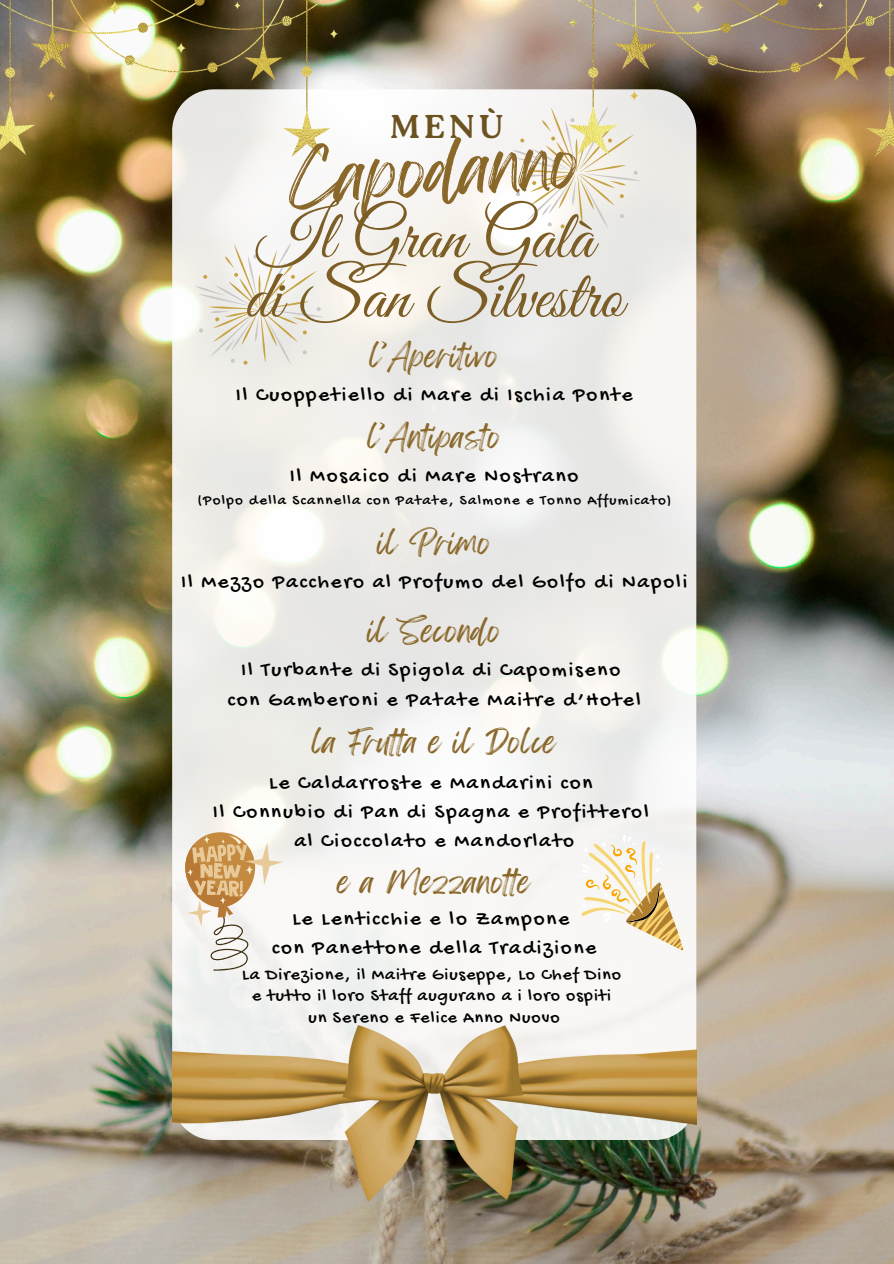
<style>
.page{position:relative;width:894px;height:1264px;background:#fff}
.page>*{position:absolute;margin:0;border:0;box-sizing:border-box;transform-origin:0 0}
.t1{font:68.7px/59.7px "Great Vibes";color:#7c5d26}
.t2{font:62.85px "Feeling Passionate";color:#8a682a}
.t3{font:700 33px "Roca Two";color:#6c5221}
.t4{font:27.45px "Feeling Passionate";letter-spacing:.02em;color:#8a682a}
.t5{font:21px/29.2px "Gochi Hand";letter-spacing:.09em;color:#000;text-align:center}
.t6{font:17.7px/21.3px "Gochi Hand";letter-spacing:.06em;color:#000;text-align:center}
.t7{font:15px "Gochi Hand";letter-spacing:.09em;color:#000}
</style>
<div class="page">
<img style="left:0;top:0;width:893px;height:1263px">
<svg style="left:172px;top:89px;width:524px;height:936px;fill:#f2f0ed"></svg>
<svg style="left:512px;top:107px;width:128px;height:121px"></svg>
<svg style="left:196px;top:243px;width:128px;height:122px"></svg>
<img style="left:172px;top:1025px;width:524px;height:176px">
<img style="left:557px;top:0;width:336px;height:157px">
<img style="left:0;top:0;width:340px;height:157px">
<svg style="left:185px;top:832px;width:98px;height:138px"></svg>
<svg style="left:576px;top:834px;width:107px;height:116px"></svg>
<p class="t3" style="left:390px;top:107px;width:115px">MENÙ</p>
<p class="t2" style="left:286px;top:127px;width:293px;rotate:-3deg">Capodanno</p>
<h3 class="t1" style="left:245px;top:212px;width:379px">Il Gran Galà di San Silvestro</h3>
<h4 class="t4" style="left:370px;top:333px;width:129px">l’Aperitivo</h4>
<h3 class="t5" style="left:236px;top:381px;width:398px">Il Cuoppetiello di Mare di Ischia Ponte</h3>
<p class="t4" style="left:368px;top:415px;width:134px">l’Antipasto</p>
<p class="t5" style="left:290px;top:463px;width:290px">Il Mosaico di Mare Nostrano</p>
<p class="t7" style="left:197px;top:492px;width:475px">(Polpo della Scannella con Patate, Salmone e Tonno Affumicato)</p>
<h3 class="t4" style="left:378px;top:520px;width:114px">il Primo</h3>
<p class="t5" style="left:181px;top:569px;width:507px">Il Mezzo Pacchero al Profumo del Golfo di Napoli</p>
<h4 class="t4" style="left:368px;top:608px;width:134px">il Secondo</h4>
<h2 class="t5" style="left:228px;top:657px;width:414px">Il Turbante di Spigola di Capomiseno con Gamberoni e Patate Maitre d’Hotel</h2>
<h3 class="t4" style="left:312px;top:719px;width:245px">la Frutta e il Dolce</h3>
<h1 class="t5" style="left:213px;top:769px;width:437px">Le Caldarroste e Mandarini con<br>Il Connubio di Pan di Spagna e Profitterol al Cioccolato e Mandorlato</h1>
<h3 class="t4" style="left:338px;top:860px;width:193px">e a Mezzanotte</h3>
<h4 class="t5" style="left:272px;top:905px;width:326px">Le Lenticchie e lo Zampone<br>con Panettone della Tradizione</h4>
<h4 class="t6" style="left:242px;top:965px;width:380px">La Direzione, il Maitre Giuseppe, Lo Chef Dino e tutto il loro Staff augurano a i loro ospiti</h4>
<p class="t6" style="left:308px;top:1007px;width:252px">un Sereno e Felice Anno Nuovo</p>
</div>
